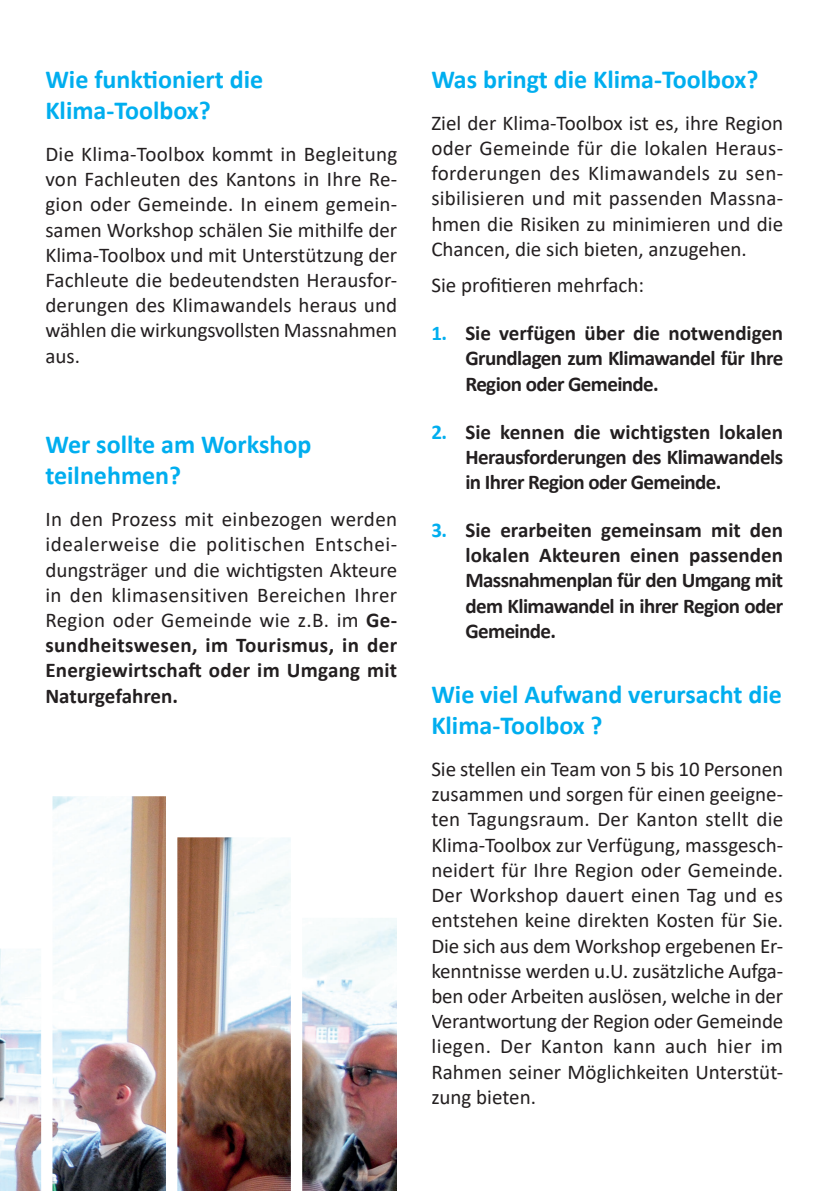
<style>
.page{position:relative;width:840px;height:1191px;background:#fff}
.page>*{position:absolute;margin:0;border:0;box-sizing:border-box;transform-origin:0 0}
.t1{font:700 26px/31.2px "Calibri";color:#00aeef}
.t2{font:21px/25.2px "Calibri";color:#231f20;text-align:justify}
.t3{font:700 21px/25.2px "Calibri";letter-spacing:-.03em;color:#231f20;text-align:justify}
.s1{font-weight:700}
.s2{color:#00aeef}
</style>
<div class="page">
<img style="left:0;top:796px;width:397px;height:395px">
<p class="t1" style="left:45px;top:63px;width:219px">Wie funktioniert die<br>Klima‑Toolbox?</p>
<p class="t2" style="left:45px;top:141px;width:353px">Die Klima‐Toolbox kommt in Begleitung von Fachleuten des Kantons in Ihre Re‐ gion oder Gemeinde. In einem gemein‐ samen Workshop schälen Sie mithilfe der Klima-Toolbox und mit Unterstützung der Fachleute die bedeutendsten Herausfor‐ derungen des Klimawandels heraus und wählen die wirkungsvollsten Massnahmen aus.</p>
<p class="t1" style="left:45px;top:428px;width:267px">Wer sollte am Workshop teilnehmen?</p>
<p class="t2" style="left:45px;top:506px;width:353px">In den Prozess mit einbezogen werden idealerweise die politischen Entschei‐ dungsträger und die wichtigsten Akteure in den klimasensitiven Bereichen Ihrer Region oder Gemeinde wie z.B. im <span class="s1">Ge&shy;sundheitswesen, im Tourismus, in der Energiewirtschaft oder im Umgang mit Naturgefahren.</span></p>
<p class="t1" style="left:431px;top:63px;width:328px">Was bringt die Klima-Toolbox?</p>
<p class="t2" style="left:431px;top:110px;width:353px">Ziel der Klima-Toolbox ist es, ihre Region oder Gemeinde für die lokalen Heraus‐ forderungen des Klimawandels zu sen‐ sibilisieren und mit passenden Massna‐ hmen die Risiken zu minimieren und die Chancen, die sich bieten, anzugehen.</p>
<p class="t2" style="left:431px;top:272px;width:214px">Sie profitieren mehrfach:</p>
<p class="t3" style="left:465px;top:320px;width:319px;text-indent:-34px"><span class="s2">1.</span> Sie verfügen über die notwendigen Grundlagen zum Klimawandel für Ihre Region oder Gemeinde.</p>
<p class="t3" style="left:465px;top:419px;width:319px;text-indent:-34px"><span class="s2">2.</span> Sie kennen die wichtigsten lokalen Herausforderungen des Klimawandels in Ihrer Region oder Gemeinde.</p>
<p class="t3" style="left:465px;top:517px;width:319px;text-indent:-34px"><span class="s2">3.</span> Sie erarbeiten gemeinsam mit den lokalen Akteuren einen passenden Massnahmenplan für den Umgang mit dem Klimawandel in ihrer Region oder Gemeinde.</p>
<p class="t1" style="left:431px;top:678px;width:352px">Wie viel Aufwand verursacht die<br>Klima-Toolbox ?</p>
<p class="t2" style="left:431px;top:756px;width:353px">Sie stellen ein Team von 5 bis 10 Personen zusammen und sorgen für einen geeigne‐ ten Tagungsraum. Der Kanton stellt die Klima-Toolbox zur Verfügung, massgesch‐ neidert für Ihre Region oder Gemeinde.<br>Der Workshop dauert einen Tag und es entstehen keine direkten Kosten für Sie.<br>Die sich aus dem Workshop ergebenen Er‐ kenntnisse werden u.U. zusätzliche Aufga‐ ben oder Arbeiten auslösen, welche in der Verantwortung der Region oder Gemeinde liegen. Der Kanton kann auch hier im Rahmen seiner Möglichkeiten Unterstüt‐ zung bieten.</p>
</div>
